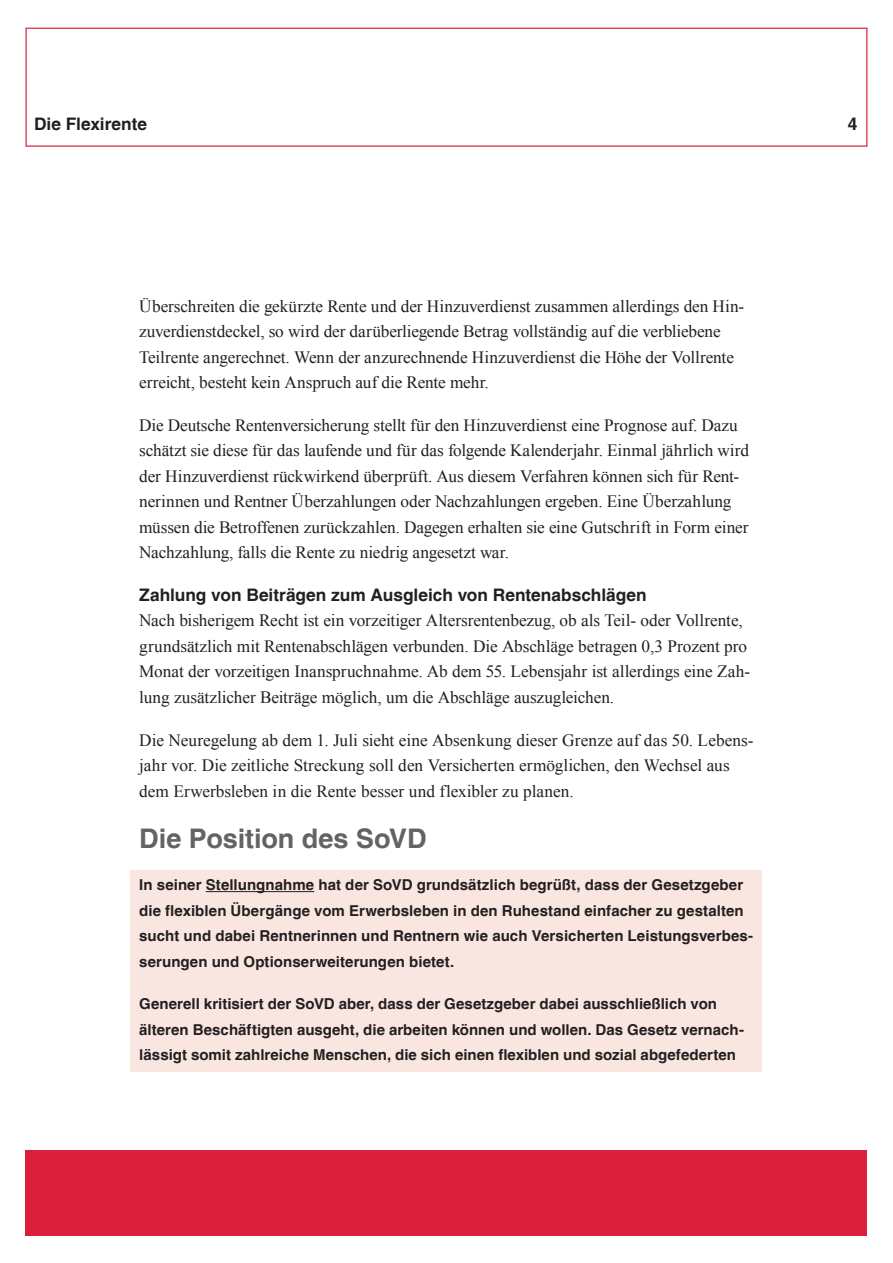
<style>
.page{position:relative;width:893px;height:1263px;background:#fff}
.page>*{position:absolute;margin:0;border:0;box-sizing:border-box;transform-origin:0 0}
.t1{font:700 27px "Helvetica";color:#636366}
.t2{font:17.25px/25.5px "Times New Roman";letter-spacing:-.005em;color:#231f20}
.t3{font:700 17.25px "Helvetica";color:#231f20}
.t4{font:700 15px/25.5px "Helvetica";letter-spacing:.005em;color:#231f20}
</style>
<div class="page">
<div style="left:26px;top:1150px;width:841px;height:85px;background:#da1f3d"></div>
<div style="left:26px;top:28px;width:841px;height:119px;border:1px solid #da1f3d"></div>
<div style="left:131px;top:871px;width:631px;height:120px;background:#fae6e1"></div>
<div style="left:131px;top:990px;width:631px;height:82px;background:#fae6e1"></div>
<hr style="left:206px;top:891px;width:108px;height:1px;background:#231f20">
<p class="t3" style="left:34px;top:113px;width:115px">Die Flexirente</p>
<p class="t3" style="left:848px;top:113px;width:11px">4</p>
<p class="t2" style="left:139px;top:293px;width:606px">Überschreiten die gekürzte Rente und der Hinzuverdienst zusammen allerdings den Hin&shy;zuverdienstdeckel, so wird der darüberliegende Betrag vollständig auf die verbliebene Teilrente angerechnet. Wenn der anzurechnende Hinzuverdienst die Höhe der Vollrente erreicht, besteht kein Anspruch auf die Rente mehr.</p>
<p class="t2" style="left:139px;top:412px;width:611px">Die Deutsche Rentenversicherung stellt für den Hinzuverdienst eine Prognose auf. Dazu schätzt sie diese für das laufende und für das folgende Kalenderjahr. Einmal jährlich wird der Hinzuverdienst rückwirkend überprüft. Aus diesem Verfahren können sich für Rent&shy;nerinnen und Rentner Überzahlungen oder Nachzahlungen ergeben. Eine Überzahlung müssen die Betroffenen zurückzahlen. Dagegen erhalten sie eine Gutschrift in Form einer Nachzahlung, falls die Rente zu niedrig angesetzt war.</p>
<h4 class="t3" style="left:139px;top:584px;width:509px">Zahlung von Beiträgen zum Ausgleich von Rentenabschlägen</h4>
<p class="t2" style="left:139px;top:608px;width:612px">Nach bisherigem Recht ist ein vorzeitiger Altersrentenbezug, ob als Teil- oder Vollrente, grundsätzlich mit Rentenabschlägen verbunden. Die Abschläge betragen 0,3 Prozent pro Monat der vorzeitigen Inanspruchnahme. Ab dem 55. Lebensjahr ist allerdings eine Zah&shy;lung zusätzlicher Beiträge möglich, um die Abschläge auszugleichen.</p>
<p class="t2" style="left:139px;top:727px;width:616px">Die Neuregelung ab dem 1. Juli sieht eine Absenkung dieser Grenze auf das 50. Lebens&shy;jahr vor. Die zeitliche Streckung soll den Versicherten ermöglichen, den Wechsel aus dem Erwerbsleben in die Rente besser und flexibler zu planen.</p>
<h2 class="t1" style="left:139px;top:821px;width:289px">Die Position des SoVD</h2>
<p class="t4" style="left:139px;top:872px;width:615px">In seiner Stellungnahme hat der SoVD grundsätzlich begrüßt, dass der Gesetzgeber die flexiblen Übergänge vom Erwerbsleben in den Ruhestand einfacher zu gestalten sucht und dabei Rentnerinnen und Rentnern wie auch Versicherten Leistungsverbes&shy;serungen und Optionserweiterungen bietet.</p>
<p class="t4" style="left:139px;top:991px;width:606px">Generell kritisiert der SoVD aber, dass der Gesetzgeber dabei ausschließlich von älteren Beschäftigten ausgeht, die arbeiten können und wollen. Das Gesetz vernach&shy;lässigt somit zahlreiche Menschen, die sich einen flexiblen und sozial abgefederten</p>
</div>
